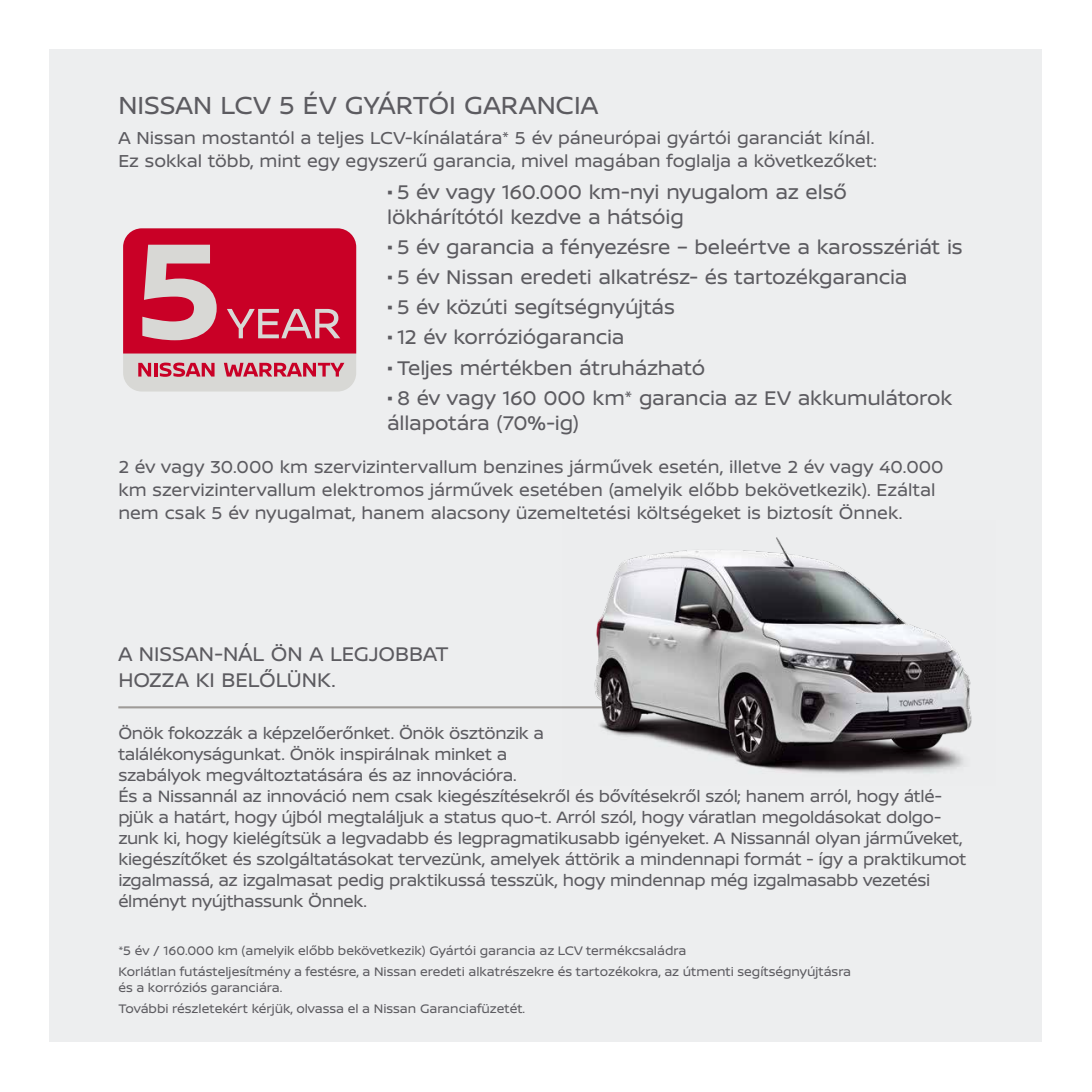
<style>
.page{position:relative;width:1092px;height:1092px;background:#fff}
.page>*{position:absolute;margin:0;border:0;box-sizing:border-box;transform-origin:0 0}
.t1{font:26.25px "Nissan Brand";color:#5c5b60}
.t2{font:21px/25.2px "Nissan Brand";letter-spacing:-.01em;color:#5c5b60}
.t3{font:18.38px/22.8px "Nissan Brand";color:#5c5b60}
.t4{font:17.5px/21px "Nissan Brand";letter-spacing:-.02em;color:#5c5b60}
.t5{font:13.12px/20.7px "Nissan Brand";color:#5c5b60}
</style>
<div class="page">
<div style="left:50px;top:50px;width:992px;height:992px;background:#edeeef"></div>
<hr style="left:118px;top:706px;width:596px;height:2px;background:#9e9b98">
<div style="left:123px;top:228px;width:233px;height:163px;background:#d8d8d5;border-radius:19px"></div>
<svg style="left:123px;top:228px;width:233px;height:125px"></svg>
<svg style="left:224px;top:363px;width:120px;height:13px"></svg>
<svg style="left:138px;top:362px;width:76px;height:15px"></svg>
<img style="left:562px;top:537px;width:410px;height:237px">
<h1 class="t1" style="left:118px;top:86px;width:481px">NISSAN LCV 5 ÉV GYÁRTÓI GARANCIA</h1>
<p class="t3" style="left:118px;top:125px;width:760px">A Nissan mostantól a teljes LCV-kínálatára* 5 év páneurópai gyártói garanciát kínál.<br>Ez sokkal több, mint egy egyszerű garancia, mivel magában foglalja a következőket:</p>
<p class="t2" style="left:387px;top:178px;width:461px">• 5 év vagy 160.000 km-nyi nyugalom az első lökhárítótól kezdve a hátsóig</p>
<p class="t2" style="left:387px;top:233px;width:577px">• 5 év garancia a fényezésre – beleértve a karosszériát is</p>
<p class="t2" style="left:387px;top:263px;width:522px">• 5 év Nissan eredeti alkatrész- és tartozékgarancia</p>
<p class="t2" style="left:387px;top:293px;width:289px">• 5 év közúti segítségnyújtás</p>
<p class="t2" style="left:387px;top:324px;width:239px">• 12 év korróziógarancia</p>
<p class="t2" style="left:387px;top:354px;width:319px">• Teljes mértékben átruházható</p>
<p class="t2" style="left:387px;top:384px;width:566px">• 8 év vagy 160 000 km* garancia az EV akkumulátorok állapotára (70%-ig)</p>
<p class="t3" style="left:118px;top:454px;width:826px">2 év vagy 30.000 km szervizintervallum benzines járművek esetén, illetve 2 év vagy 40.000 km szervizintervallum elektromos járművek esetében (amelyik előbb bekövetkezik). Ezáltal nem csak 5 év nyugalmat, hanem alacsony üzemeltetési költségeket is biztosít Önnek.</p>
<p class="t2" style="left:118px;top:640px;width:332px">A NISSAN-NÁL ÖN A LEGJOBBAT<br>HOZZA KI BELŐLÜNK.</p>
<p class="t4" style="left:118px;top:721px;width:849px">Önök fokozzák a képzelőerőnket. Önök ösztönzik a<br>találékonyságunkat. Önök inspirálnak minket a<br>szabályok megváltoztatására és az innovációra.<br>És a Nissannál az innováció nem csak kiegészítésekről és bővítésekről szól; hanem arról, hogy átlé&shy;pjük a határt, hogy újból megtaláljuk a status quo-t. Arról szól, hogy váratlan megoldásokat dolgo&shy;zunk ki, hogy kielégítsük a legvadabb és legpragmatikusabb igényeket. A Nissannál olyan járműveket, kiegészítőket és szolgáltatásokat tervezünk, amelyek áttörik a mindennapi formát - így a praktikumot izgalmassá, az izgalmasat pedig praktikussá tesszük, hogy mindennap még izgalmasabb vezetési élményt nyújthassunk Önnek.</p>
<p class="t5" style="left:118px;top:939px;width:734px">*5 év / 160.000 km (amelyik előbb bekövetkezik) Gyártói garancia az LCV termékcsaládra<br>Korlátlan futásteljesítmény a festésre, a Nissan eredeti alkatrészekre és tartozékokra, az útmenti segítségnyújtásra</p>
<p class="t5" style="left:118px;top:976px;width:408px">és a korróziós garanciára.<br>További részletekért kérjük, olvassa el a Nissan Garanciafüzetét.</p>
</div>
